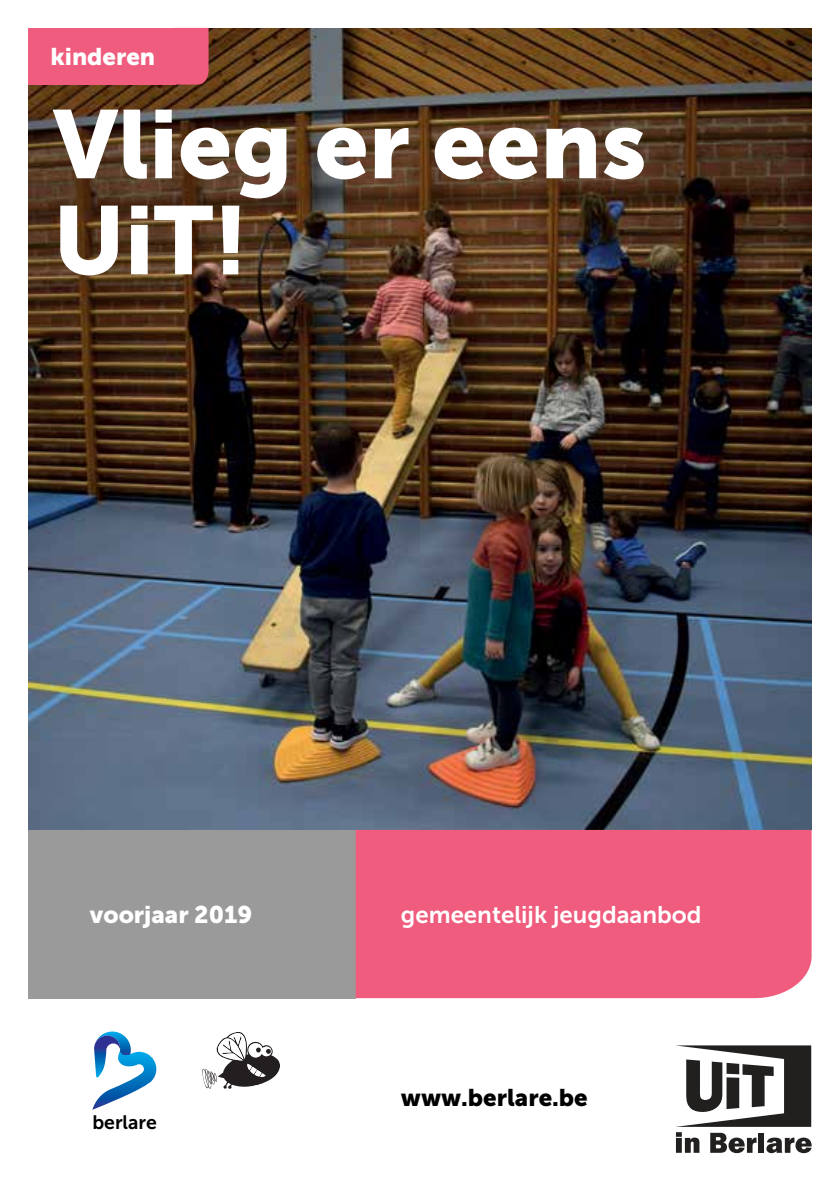
<style>
.page{position:relative;width:840px;height:1191px;background:#fff}
.page>*{position:absolute;margin:0;border:0;box-sizing:border-box;transform-origin:0 0}
.t1{font:96px/96px "Museo Sans 900";color:#fff}
.t2{font:24px "Museo Sans 700";color:#fff}
.t3{font:24px "Museo Sans 900";color:#fff}
.t4{font:24px "Museo Sans 900";color:#000}
.t5{font:19.4px "Museo Sans 700";color:#000}
</style>
<div class="page">
<div style="left:28px;top:830px;width:327px;height:168px;background:#9a9a9a"></div>
<img style="left:28px;top:28px;width:783px;height:802px">
<div style="left:355px;top:830px;width:456px;height:168px;background:#ef5c7d"></div>
<svg style="left:92px;top:1031px;width:64px;height:78px"></svg>
<div style="left:28px;top:28px;width:148px;height:57px;background:#ef5c7d"></div>
<div style="left:176px;top:28px;width:32px;height:57px;background:#ef5c7d"></div>
<svg style="left:202px;top:1031px;width:78px;height:58px"></svg>
<svg style="left:676px;top:1045px;width:134px;height:81px"></svg>
<svg style="left:676px;top:1132px;width:23px;height:20px"></svg>
<svg style="left:710px;top:1132px;width:46px;height:21px"></svg>
<div style="left:758px;top:1132px;width:5px;height:20px;background:#221f1f"></div>
<svg style="left:766px;top:1137px;width:45px;height:16px"></svg>
<p class="t3" style="left:50px;top:43px;width:106px">kinderen</p>
<h1 class="t1" style="left:53px;top:96px;width:594px">Vlieg er eens<br>UiT!</h1>
<p class="t3" style="left:90px;top:901px;width:164px">voorjaar 2019</p>
<p class="t2" style="left:400px;top:901px;width:302px">gemeentelijk jeugdaanbod</p>
<p class="t5" style="left:92px;top:1111px;width:66px">berlare</p>
<p class="t4" style="left:400px;top:1083px;width:188px">www.berlare.be</p>
</div>
